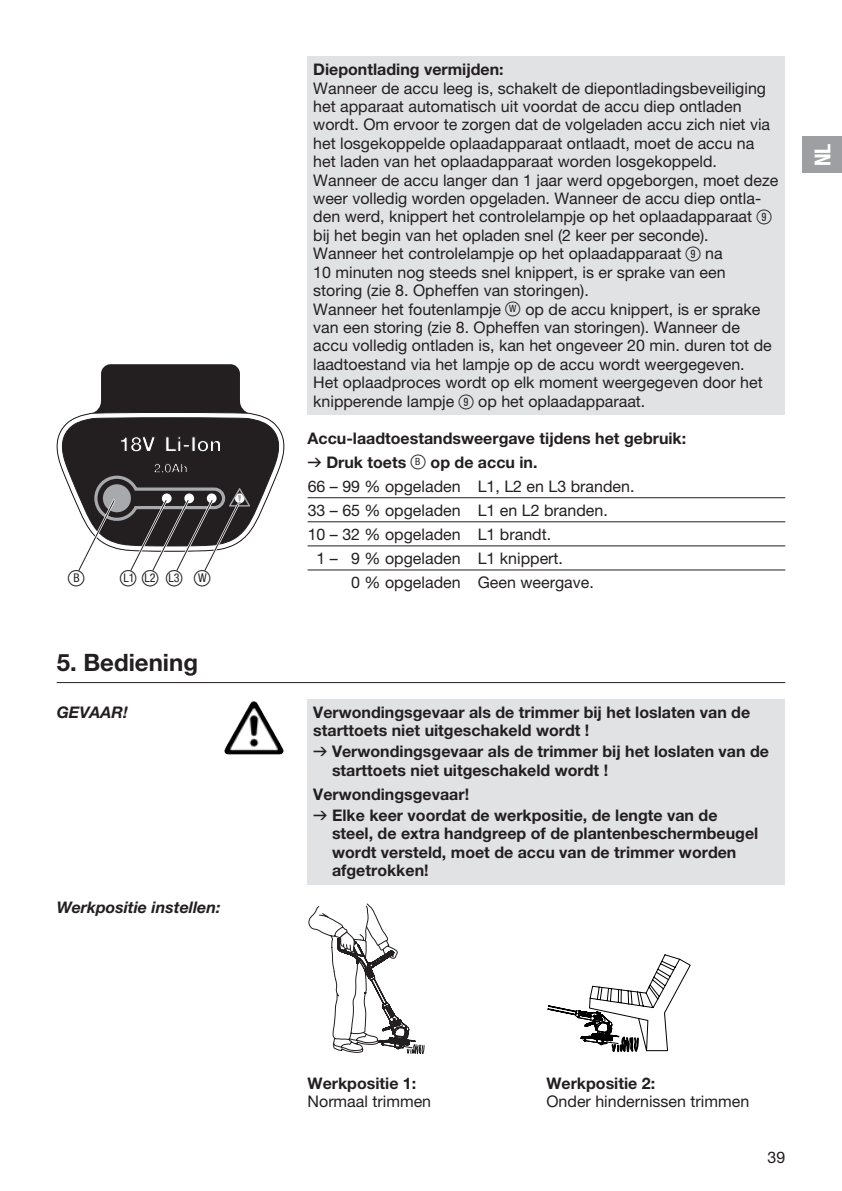
<style>
.page{position:relative;width:842px;height:1191px;background:#fff}
.page>*{position:absolute;margin:0;border:0;box-sizing:border-box;transform-origin:0 0}
.t1{font:700 24px "GARDENA Pro";color:#231f20}
.t2{font:22px "Ziffernim Kreisund Quadrat BQ";color:#231f20}
.t3{font:22px "GARDENA Pro Bo Cond";color:#fff}
.t4{font:16px/18.4px "GARDENA Pro";color:#231f20}
.t5{font:700 16px/18.4px "GARDENA Pro";color:#231f20}
.t6{font:italic 700 16px "GARDENA Pro";color:#231f20}
.t7{font:condensed 12px "GARDENA Pro";color:#231f20}
.s1{font-family:"Ziffernim Kreisund Quadrat BQ";font-stretch:normal;font-size:22px}
.s2{font-family:"Ziffernim Kreisund Quadrat BQ";font-size:20px}
.s3{font-family:"Formdruck";font-weight:400}
.s4{font-family:"Ziffernim Kreisund Quadrat BQ";font-weight:400;font-size:20px}
</style>
<div class="page">
<div style="left:308px;top:57px;width:477px;height:358px;background:#e1e2e4"></div>
<svg style="left:94px;top:364px;width:153px;height:48px;background:#454242"></svg>
<div style="left:113px;top:376px;width:114px;height:25px;background:#231f20"></div>
<svg style="left:57px;top:412px;width:227px;height:159px"></svg>
<hr style="left:308px;top:497px;width:477px;height:1px;background:#231f20">
<hr style="left:308px;top:521px;width:477px;height:1px;background:#231f20">
<hr style="left:308px;top:545px;width:477px;height:1px;background:#231f20">
<hr style="left:308px;top:569px;width:477px;height:1px;background:#231f20">
<div style="left:308px;top:699px;width:477px;height:185px;background:#e1e2e4"></div>
<hr style="left:57px;top:682px;width:728px;height:1px;background:#231f20">
<img style="left:226px;top:701px;width:27px;height:45px">
<svg style="left:308px;top:903px;width:117px;height:151px"></svg>
<svg style="left:547px;top:954px;width:144px;height:99px"></svg>
<div style="left:802px;top:137px;width:40px;height:36px;background:#9d9fa2"></div>
<h2 class="t2" style="left:68px;top:565px;width:18px">ß<sup>B</sup></h2>
<p class="t7" style="left:120px;top:571px;width:92px"><span class="s1">ß</span>L1 <span class="s1">ß</span>L2 <span class="s1">ß</span>L3 <span class="s1">ß</span>W</p>
<p class="t5" style="left:313px;top:60px;width:192px">Diepontlading vermijden:</p>
<p class="t4" style="left:313px;top:79px;width:466px">Wanneer de accu leeg is, schakelt de diepontladingsbeveiliging het apparaat automatisch uit voordat de accu diep ontladen wordt. Om ervoor te zorgen dat de volgeladen accu zich niet via het losgekoppelde oplaadapparaat ontlaadt, moet de accu na het laden van het oplaadapparaat worden losgekoppeld.<br>Wanneer de accu langer dan 1 jaar werd opgeborgen, moet deze weer volledig worden opgeladen. Wanneer de accu diep ontla&shy;den werd, knippert het controlelampje op het oplaadapparaat <span class="s2">9 </span>bij het begin van het opladen snel (2 keer per seconde).<br>Wanneer het controlelampje op het oplaadapparaat <span class="s2">9</span> na<br>10 minuten nog steeds snel knippert, is er sprake van een storing (zie 8. Opheffen van storingen).<br>Wanneer het foutenlampje <span class="s2">ß</span><sup>W</sup> op de accu knippert, is er sprake van een storing (zie 8. Opheffen van storingen). Wanneer de accu volledig ontladen is, kan het ongeveer 20 min. duren tot de laadtoestand via het lampje op de accu wordt weergegeven.<br>Het oplaadproces wordt op elk moment weergegeven door het knipperende lampje <span class="s2">9</span> op het oplaadapparaat.</p>
<p class="t5" style="left:308px;top:428px;width:380px">Accu-laadtoestandsweergave tijdens het gebruik:</p>
<p class="t5" style="left:308px;top:452px;width:231px"><span class="s3">v</span> Druk toets <span class="s4">ß</span><sup>B</sup> op de accu in.</p>
<p class="t4" style="left:308px;top:476px;width:328px">66 – 99 % opgeladen L1, L2 en L3 branden.</p>
<p class="t4" style="left:308px;top:500px;width:302px">33 – 65 % opgeladen L1 en L2 branden.</p>
<p class="t4" style="left:308px;top:524px;width:245px">10 – 32 % opgeladen L1 brandt.</p>
<p class="t4" style="left:317px;top:549px;width:248px">1 – 9 % opgeladen L1 knippert.</p>
<p class="t4" style="left:351px;top:573px;width:244px">0 % opgeladen Geen weergave.</p>
<h1 class="t1" style="left:57px;top:647px;width:143px">5. Bediening</h1>
<p class="t6" style="left:57px;top:702px;width:73px">GEVAAR!</p>
<p class="t5" style="left:313px;top:702px;width:438px">Verwondingsgevaar als de trimmer bij het loslaten van de starttoets niet uitgeschakeld wordt !</p>
<p class="t5" style="left:332px;top:742px;width:438px;text-indent:-19px"><span class="s3">v</span> Verwondingsgevaar als de trimmer bij het loslaten van de starttoets niet uitgeschakeld wordt !</p>
<p class="t5" style="left:313px;top:783px;width:406px;line-height:21.2px">Verwondingsgevaar!<br><span class="s3">v</span> Elke keer voordat de werkpositie, de lengte van de</p>
<p class="t5" style="left:332px;top:824px;width:428px">steel, de extra handgreep of de plantenbeschermbeugel wordt versteld, moet de accu van de trimmer worden afgetrokken!</p>
<p class="t6" style="left:57px;top:897px;width:165px">Werkpositie instellen:</p>
<h2 class="t3" style="left:809px;top:166px;width:24px;rotate:-90deg">NL</h2>
<p class="t5" style="left:308px;top:1073px;width:110px">Werkpositie 1:</p>
<p class="t4" style="left:308px;top:1092px;width:125px">Normaal trimmen</p>
<p class="t5" style="left:546px;top:1073px;width:110px">Werkpositie 2:</p>
<p class="t4" style="left:546px;top:1092px;width:204px">Onder hindernissen trimmen</p>
<p class="t4" style="left:767px;top:1147px;width:19px">39</p>
</div>
